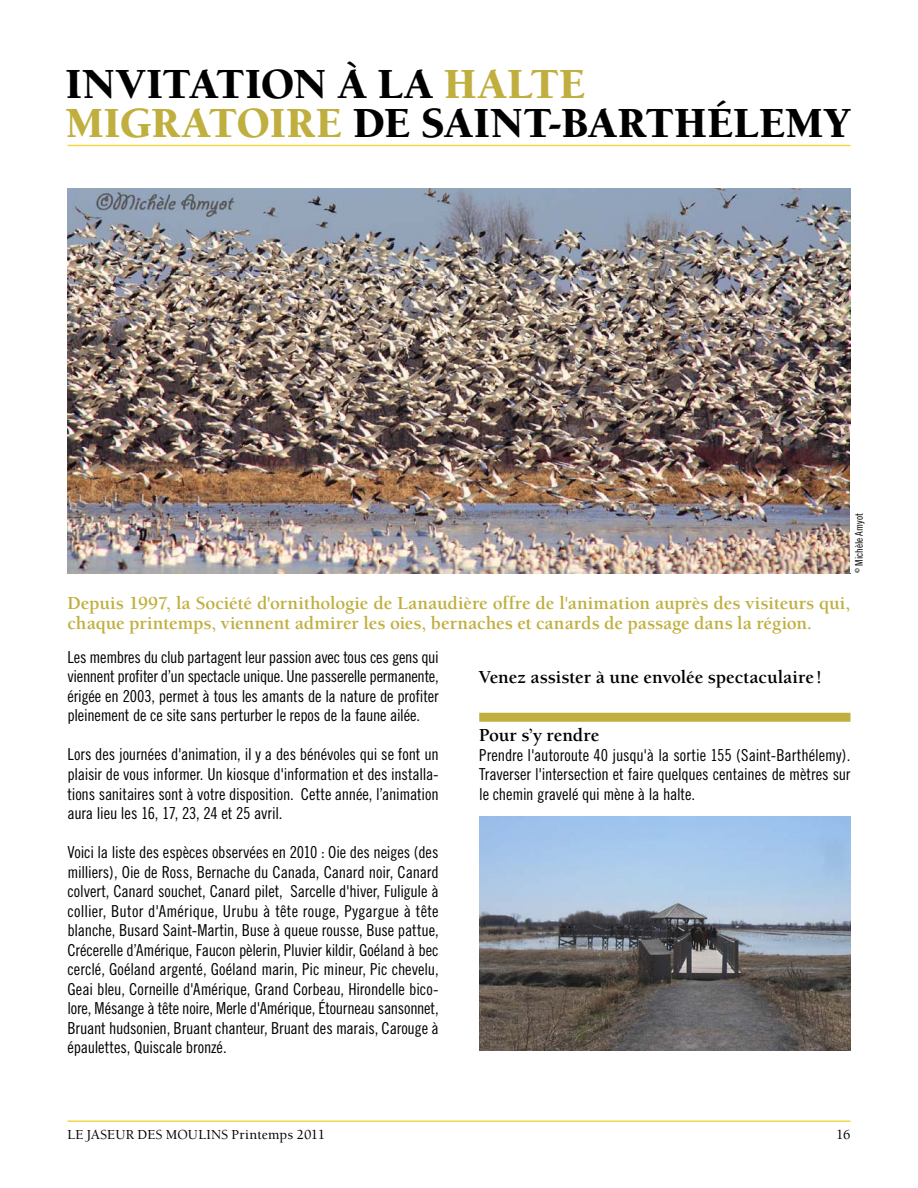
<style>
.page{position:relative;width:918px;height:1188px;background:#fff}
.page>*{position:absolute;margin:0;border:0;box-sizing:border-box;transform-origin:0 0}
.t1{font:900 42px/39px "Berkeley Old Md ITC";letter-spacing:.015em;color:#000}
.t2{font:700 18px/19.5px "Berkeley Old ITC";color:#c0af3f}
.t3{font:700 18px "Berkeley Old ITC";letter-spacing:.005em;color:#000}
.t4{font:16.5px/19.5px "Trade Gothic Cond Eighteen";letter-spacing:-.01em;color:#000;text-align:justify}
.t5{font:13.5px "Berkeley Old Md ITC";letter-spacing:.015em;color:#000}
.t6{font:10.5px "Trade Gothic Cond Eighteen";color:#000}
.s1{color:#c0af3f}
</style>
<div class="page">
<hr style="left:68px;top:1120px;width:782px;height:2px;background:#f5d644">
<div style="left:479px;top:713px;width:371px;height:9px;background:#c0af3f"></div>
<img style="left:68px;top:188px;width:782px;height:385px">
<hr style="left:68px;top:145px;width:782px;height:1px;background:#f5d644">
<img style="left:479px;top:817px;width:371px;height:234px">
<h1 class="t1" style="left:66px;top:66px;width:786px">INVITATION À LA <span class="s1">HALTE<br>MIGRATOIRE</span> DE SAINT-BARTHÉLEMY</h1>
<p class="t6" style="left:853px;top:573px;width:61px;rotate:-90deg"><sup>©</sup> Michèle Amyot</p>
<p class="t2" style="left:68px;top:594px;width:784px">Depuis 1997, la Société d'ornithologie de Lanaudière offre de l'animation auprès des visiteurs qui, chaque printemps, viennent admirer les oies, bernaches et canards de passage dans la région.</p>
<p class="t4" style="left:68px;top:647px;width:373px">Les membres du club partagent leur passion avec tous ces gens qui viennent profiter d’un spectacle unique. Une passerelle permanente, érigée en 2003, permet à tous les amants de la nature de profiter pleinement de ce site sans perturber le repos de la faune ailée.</p>
<p class="t4" style="left:68px;top:745px;width:373px">Lors des journées d'animation, il y a des bénévoles qui se font un plaisir de vous informer. Un kiosque d'information et des installa&shy;tions sanitaires sont à votre disposition. Cette année, l’animation aura lieu les 16, 17, 23, 24 et 25 avril.</p>
<p class="t4" style="left:68px;top:842px;width:373px">Voici la liste des espèces observées en 2010 : Oie des neiges (des milliers), Oie de Ross, Bernache du Canada, Canard noir, Canard colvert, Canard souchet, Canard pilet, Sarcelle d'hiver, Fuligule à collier, Butor d'Amérique, Urubu à tête rouge, Pygargue à tête blanche, Busard Saint-Martin, Buse à queue rousse, Buse pattue, Crécerelle d’Amérique, Faucon pèlerin, Pluvier kildir, Goéland à bec cerclé, Goéland argenté, Goéland marin, Pic mineur, Pic chevelu, Geai bleu, Corneille d'Amérique, Grand Corbeau, Hirondelle bico&shy;lore, Mésange à tête noire, Merle d'Amérique, Étourneau sansonnet, Bruant hudsonien, Bruant chanteur, Bruant des marais, Carouge à épaulettes, Quiscale bronzé.</p>
<p class="t3" style="left:479px;top:666px;width:344px">Venez assister à une envolée spectaculaire !</p>
<p class="t3" style="left:479px;top:725px;width:122px">Pour s’y rendre</p>
<p class="t4" style="left:479px;top:745px;width:373px">Prendre l'autoroute 40 jusqu'à la sortie 155 (Saint-Barthélemy).<br>Traverser l'intersection et faire quelques centaines de mètres sur le chemin gravelé qui mène à la halte.</p>
<p class="t5" style="left:68px;top:1127px;width:259px">LE JASEUR DES MOULINS PRINTEMPS 2011</p>
<p class="t5" style="left:836px;top:1127px;width:16px">16</p>
</div>
